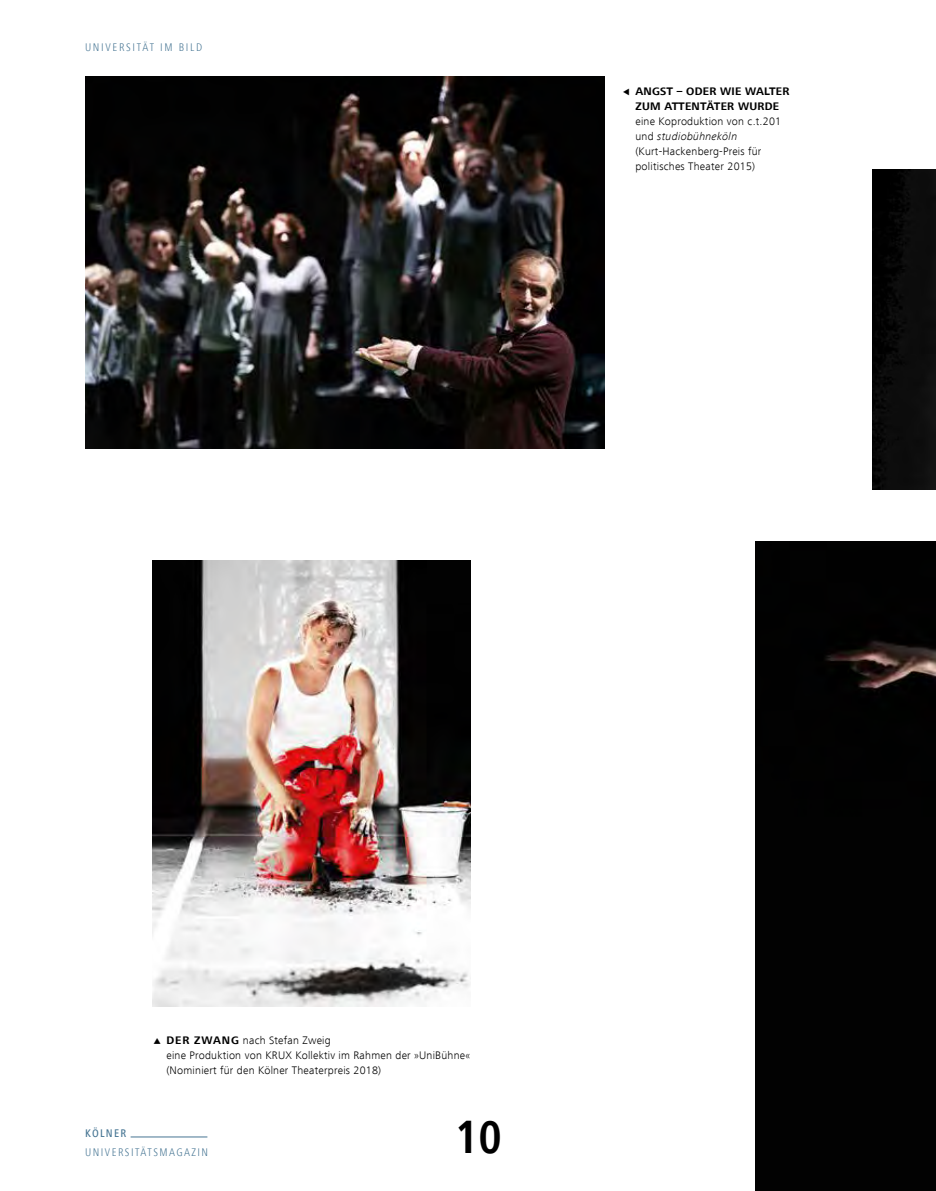
<style>
.page{position:relative;width:936px;height:1191px;background:#fff}
.page>*{position:absolute;margin:0;border:0;box-sizing:border-box;transform-origin:0 0}
.t1{font:700 condensed 48px "Frutiger Next LT";color:#000}
.t2{font:300 condensed 11.4px "Frutiger Next LT";letter-spacing:.13em;color:#467593}
.t3{font:300 condensed 11.4px "Frutiger Next LT";letter-spacing:.15em;color:#467593}
.t4{font:500 condensed 11.4px "Frutiger Next LT";letter-spacing:.11em;color:#467593}
.t5{font:300 11.25px/14.9px "Frutiger Next LT";letter-spacing:.02em;color:#000}
.t6{font:700 11.25px/14.9px "Frutiger Next LT";letter-spacing:.02em;color:#000;text-align:center}
.s1{font-style:italic}
.s2{font-weight:700}
</style>
<div class="page">
<div style="left:755px;top:542px;width:180px;height:649px;background:#020202"></div>
<img style="left:85px;top:77px;width:519px;height:372px">
<img style="left:872px;top:170px;width:63px;height:319px">
<img style="left:152px;top:560px;width:318px;height:447px">
<hr style="left:131px;top:1136px;width:76px;height:1px;background:#467593">
<p class="t3" style="left:85px;top:41px;width:119px">UNIVERSITÄT IM BILD</p>
<p class="t6" style="left:621px;top:84px;width:170px">□ ANGST – ODER WIE WALTER<br>ZUM ATTENTÄTER WURDE</p>
<p class="t5" style="left:635px;top:114px;width:147px">eine Koproduktion von c.t.201 und <span class="s1">studiobühneköln </span>(Kurt-Hackenberg-Preis für politisches Theater 2015)</p>
<p class="t5" style="left:166px;top:1033px;width:305px"><span class="s2">DER ZWANG</span> nach Stefan Zweig<br>eine Produktion von KRUX Kollektiv im Rahmen der »UniBühne« (Nominiert für den Kölner Theaterpreis 2018)</p>
<p class="t4" style="left:85px;top:1127px;width:43px">KÖLNER</p>
<p class="t2" style="left:85px;top:1145px;width:125px">UNIVERSITÄTSMAGAZIN</p>
<h1 class="t1" style="left:455px;top:1110px;width:48px">10</h1>
</div>
